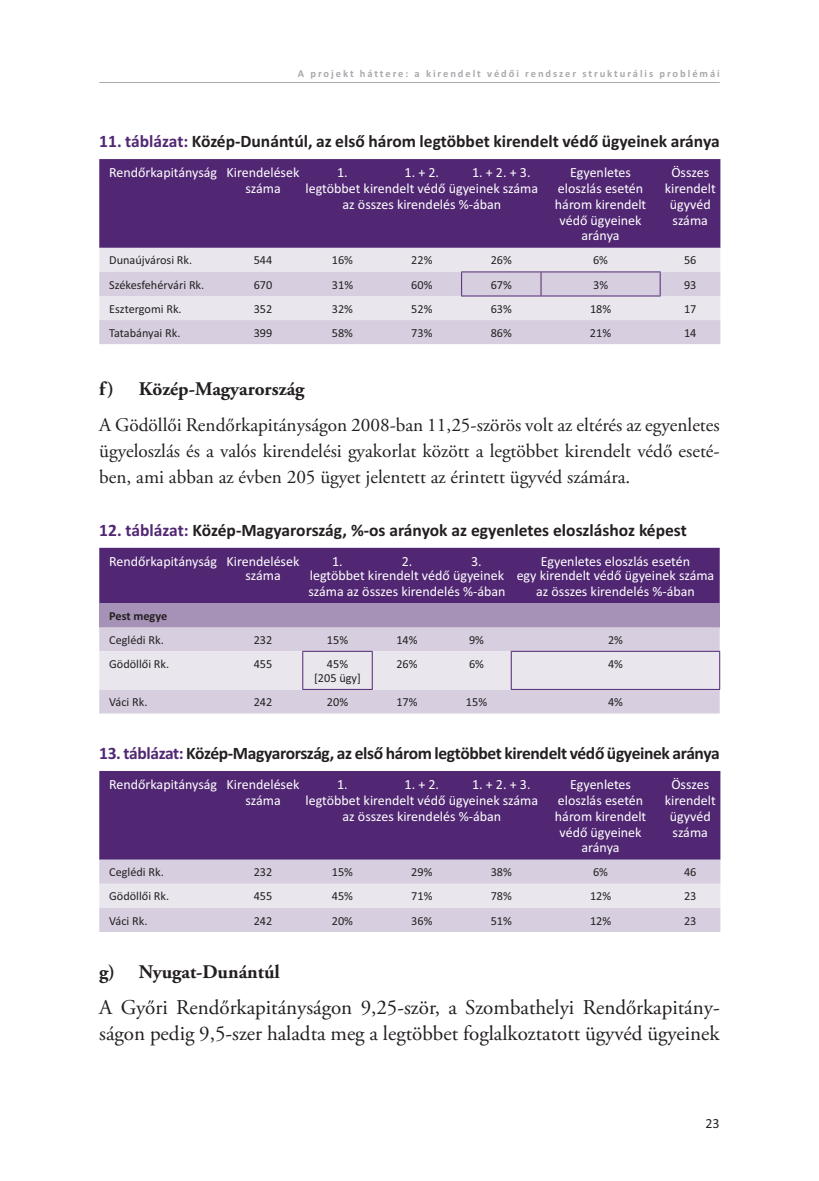
<style>
.page{position:relative;width:819px;height:1181px;background:#fff}
.page>*{position:absolute;margin:0;border:0;box-sizing:border-box;transform-origin:0 0}
.t1{font:21px/26.2px "Adobe Garamond Pro";color:#231f20}
.t2{font:19.25px/26.2px "Adobe Garamond Pro";color:#231f20;text-align:justify}
.t3{font:700 19.25px "Adobe Garamond Pro";color:#231f20}
.t4{font:700 17.5px "Calibri";letter-spacing:-.01em;color:#231f20}
.t5{font:14px/15.8px "Calibri";color:#fff;text-align:center}
.t6{font:14px "Calibri";color:#231f20}
.t7{font:12.25px/14px "Calibri";color:#231f20;text-align:center}
.t8{font:700 12.25px "Calibri";color:#231f20}
.t9{font:700 10.5px "Calibri";letter-spacing:.185em;color:#a8a9ad}
.s1{color:#512773}
</style>
<div class="page">
<hr style="left:99px;top:82px;width:620px;height:1px;background:#a8a9ad">
<div style="left:99px;top:159px;width:621px;height:89px;background:#512773"></div>
<div style="left:99px;top:248px;width:621px;height:24px;background:#eae6ee"></div>
<svg style="left:99px;top:272px;width:621px;height:72px;background:#dcd5e3"></svg>
<svg style="left:461px;top:272px;width:1px;height:23px"></svg>
<hr style="left:461px;top:271px;width:199px;height:1px;background:#512773">
<svg style="left:540px;top:272px;width:1px;height:23px"></svg>
<svg style="left:659px;top:272px;width:1px;height:23px"></svg>
<hr style="left:461px;top:295px;width:199px;height:1px;background:#512773">
<div style="left:99px;top:548px;width:620px;height:55px;background:#512773"></div>
<div style="left:99px;top:603px;width:620px;height:24px;background:#a692b7"></div>
<div style="left:99px;top:627px;width:620px;height:86px;background:#d7cfdf"></div>
<div style="left:99px;top:651px;width:620px;height:38px;background:#eae6ee"></div>
<hr style="left:302px;top:652px;width:1px;height:37px;background:#512773">
<hr style="left:302px;top:651px;width:70px;height:1px;background:#512773">
<hr style="left:372px;top:652px;width:1px;height:37px;background:#512773">
<hr style="left:511px;top:652px;width:1px;height:37px;background:#512773">
<hr style="left:511px;top:651px;width:209px;height:1px;background:#512773">
<hr style="left:719px;top:652px;width:1px;height:37px;background:#512773">
<hr style="left:302px;top:689px;width:70px;height:1px;background:#512773">
<hr style="left:511px;top:689px;width:209px;height:1px;background:#512773">
<div style="left:99px;top:771px;width:621px;height:88px;background:#512773"></div>
<div style="left:99px;top:859px;width:621px;height:73px;background:#d7cfdf"></div>
<div style="left:99px;top:884px;width:621px;height:24px;background:#eae6ee"></div>
<p class="t9" style="left:298px;top:70px;width:423px">A projekt háttere: a kirendelt védői rendszer strukturális problémái</p>
<p class="t4" style="left:99px;top:135px;width:622px"><span class="s1">11. táblázat:</span> Közép-Dunántúl, az első három legtöbbet kirendelt védő ügyeinek aránya</p>
<p class="t5" style="left:109px;top:166px;width:192px">Rendőrkapitányság Kirendelések</p>
<p class="t5" style="left:337px;top:166px;width:12px">1.</p>
<p class="t5" style="left:404px;top:166px;width:36px">1. + 2.</p>
<p class="t5" style="left:472px;top:166px;width:60px">1. + 2. + 3.</p>
<p class="t5" style="left:570px;top:166px;width:62px">Egyenletes</p>
<p class="t5" style="left:671px;top:166px;width:39px">Összes</p>
<p class="t5" style="left:245px;top:182px;width:37px">száma</p>
<p class="t5" style="left:305px;top:182px;width:234px">legtöbbet kirendelt védő ügyeinek száma az összes kirendelés %-ában</p>
<p class="t5" style="left:555px;top:182px;width:93px">eloszlás esetén három kirendelt védő ügyeinek aránya</p>
<p class="t5" style="left:664px;top:182px;width:52px">kirendelt ügyvéd száma</p>
<p class="t7" style="left:109px;top:254px;width:85px">Dunaújvárosi Rk.</p>
<p class="t7" style="left:254px;top:254px;width:20px">544</p>
<p class="t7" style="left:332px;top:254px;width:23px">16%</p>
<p class="t7" style="left:411px;top:254px;width:23px">22%</p>
<p class="t7" style="left:490px;top:254px;width:23px">26%</p>
<p class="t7" style="left:593px;top:254px;width:16px">6%</p>
<p class="t7" style="left:684px;top:254px;width:14px">56</p>
<p class="t7" style="left:109px;top:278px;width:97px">Székesfehérvári Rk.</p>
<p class="t7" style="left:254px;top:278px;width:20px">670</p>
<p class="t7" style="left:332px;top:278px;width:23px">31%</p>
<p class="t7" style="left:411px;top:278px;width:23px">60%</p>
<p class="t7" style="left:490px;top:278px;width:23px">67%</p>
<p class="t7" style="left:593px;top:278px;width:16px">3%</p>
<p class="t7" style="left:684px;top:278px;width:14px">93</p>
<p class="t7" style="left:109px;top:302px;width:74px">Esztergomi Rk.</p>
<p class="t7" style="left:254px;top:302px;width:20px">352</p>
<p class="t7" style="left:332px;top:302px;width:23px">32%</p>
<p class="t7" style="left:411px;top:302px;width:23px">52%</p>
<p class="t7" style="left:490px;top:302px;width:23px">63%</p>
<p class="t7" style="left:590px;top:302px;width:23px">18%</p>
<p class="t7" style="left:684px;top:302px;width:14px">17</p>
<p class="t7" style="left:109px;top:327px;width:73px">Tatabányai Rk.</p>
<p class="t7" style="left:254px;top:327px;width:20px">399</p>
<p class="t7" style="left:332px;top:327px;width:23px">58%</p>
<p class="t7" style="left:411px;top:327px;width:23px">73%</p>
<p class="t7" style="left:490px;top:327px;width:23px">86%</p>
<p class="t7" style="left:590px;top:327px;width:23px">21%</p>
<p class="t7" style="left:684px;top:327px;width:14px">14</p>
<h2 class="t3" style="left:99px;top:381px;width:207px">f) Közép-Magyarország</h2>
<p class="t2" style="left:99px;top:413px;width:622px">A Gödöllői Rendőrkapitányságon 2008-ban 11,25-szörös volt az eltérés az egyenletes ügyeloszlás és a valós kirendelési gyakorlat között a legtöbbet kirendelt védő eseté&shy;ben, ami abban az évben 205 ügyet jelentett az érintett ügyvéd számára.</p>
<p class="t4" style="left:99px;top:524px;width:589px"><span class="s1">12. táblázat:</span> Közép-Magyarország, %-os arányok az egyenletes eloszláshoz képest</p>
<p class="t5" style="left:109px;top:554px;width:192px">Rendőrkapitányság Kirendelések</p>
<p class="t5" style="left:332px;top:554px;width:12px">1.</p>
<p class="t5" style="left:401px;top:554px;width:12px">2.</p>
<p class="t5" style="left:471px;top:554px;width:12px">3.</p>
<p class="t5" style="left:540px;top:554px;width:151px">Egyenletes eloszlás esetén</p>
<p class="t5" style="left:245px;top:568px;width:37px">száma</p>
<p class="t5" style="left:308px;top:568px;width:198px;text-align:left">legtöbbet kirendelt védő ügyeinek száma az összes kirendelés %-ában</p>
<p class="t5" style="left:516px;top:568px;width:199px">egy kirendelt védő ügyeinek száma az összes kirendelés %-ában</p>
<p class="t8" style="left:109px;top:611px;width:60px">Pest megye</p>
<p class="t7" style="left:109px;top:634px;width:56px">Ceglédi Rk.</p>
<p class="t7" style="left:254px;top:634px;width:20px">232</p>
<p class="t7" style="left:327px;top:634px;width:23px">15%</p>
<p class="t7" style="left:396px;top:634px;width:23px">14%</p>
<p class="t7" style="left:469px;top:634px;width:16px">9%</p>
<p class="t7" style="left:608px;top:634px;width:16px">2%</p>
<p class="t7" style="left:109px;top:658px;width:62px">Gödöllői Rk.</p>
<p class="t7" style="left:254px;top:658px;width:20px">455</p>
<p class="t7" style="left:314px;top:658px;width:48px">45%<br>[205 ügy]</p>
<p class="t7" style="left:396px;top:658px;width:23px">26%</p>
<p class="t7" style="left:469px;top:658px;width:16px">6%</p>
<p class="t7" style="left:608px;top:658px;width:16px">4%</p>
<p class="t7" style="left:109px;top:696px;width:40px">Váci Rk.</p>
<p class="t7" style="left:254px;top:696px;width:20px">242</p>
<p class="t7" style="left:327px;top:696px;width:23px">20%</p>
<p class="t7" style="left:396px;top:696px;width:23px">17%</p>
<p class="t7" style="left:466px;top:696px;width:23px">15%</p>
<p class="t7" style="left:608px;top:696px;width:16px">4%</p>
<p class="t4" style="left:99px;top:747px;width:622px"><span class="s1">13. táblázat:</span> Közép-Magyarország, az első három legtöbbet kirendelt védő ügyeinek aránya</p>
<p class="t5" style="left:109px;top:777px;width:192px">Rendőrkapitányság Kirendelések</p>
<p class="t5" style="left:337px;top:777px;width:12px">1.</p>
<p class="t5" style="left:404px;top:777px;width:36px">1. + 2.</p>
<p class="t5" style="left:472px;top:777px;width:60px">1. + 2. + 3.</p>
<p class="t5" style="left:570px;top:777px;width:62px">Egyenletes</p>
<p class="t5" style="left:671px;top:777px;width:39px">Összes</p>
<p class="t5" style="left:245px;top:793px;width:37px">száma</p>
<p class="t5" style="left:305px;top:793px;width:234px">legtöbbet kirendelt védő ügyeinek száma az összes kirendelés %-ában</p>
<p class="t5" style="left:555px;top:793px;width:93px">eloszlás esetén három kirendelt védő ügyeinek aránya</p>
<p class="t5" style="left:664px;top:793px;width:52px">kirendelt ügyvéd száma</p>
<p class="t7" style="left:109px;top:866px;width:56px">Ceglédi Rk.</p>
<p class="t7" style="left:254px;top:866px;width:20px">232</p>
<p class="t7" style="left:332px;top:866px;width:23px">15%</p>
<p class="t7" style="left:411px;top:866px;width:23px">29%</p>
<p class="t7" style="left:490px;top:866px;width:23px">38%</p>
<p class="t7" style="left:593px;top:866px;width:16px">6%</p>
<p class="t7" style="left:684px;top:866px;width:14px">46</p>
<p class="t7" style="left:109px;top:890px;width:62px">Gödöllői Rk.</p>
<p class="t7" style="left:254px;top:890px;width:20px">455</p>
<p class="t7" style="left:332px;top:890px;width:23px">45%</p>
<p class="t7" style="left:411px;top:890px;width:23px">71%</p>
<p class="t7" style="left:490px;top:890px;width:23px">78%</p>
<p class="t7" style="left:590px;top:890px;width:23px">12%</p>
<p class="t7" style="left:684px;top:890px;width:14px">23</p>
<p class="t7" style="left:109px;top:914px;width:40px">Váci Rk.</p>
<p class="t7" style="left:254px;top:914px;width:20px">242</p>
<p class="t7" style="left:332px;top:914px;width:23px">20%</p>
<p class="t7" style="left:411px;top:914px;width:23px">36%</p>
<p class="t7" style="left:490px;top:914px;width:23px">51%</p>
<p class="t7" style="left:590px;top:914px;width:23px">12%</p>
<p class="t7" style="left:684px;top:914px;width:14px">23</p>
<h2 class="t3" style="left:99px;top:963px;width:182px">g) Nyugat-Dunántúl</h2>
<h1 class="t1" style="left:99px;top:995px;width:622px">A Győri Rendőrkapitányságon 9,25-ször, a Szombathelyi Rendőrkapitány&shy;ságon pedig 9,5-szer haladta meg a legtöbbet foglalkoztatott ügyvéd ügyeinek</h1>
<p class="t6" style="left:705px;top:1118px;width:16px">23</p>
</div>
